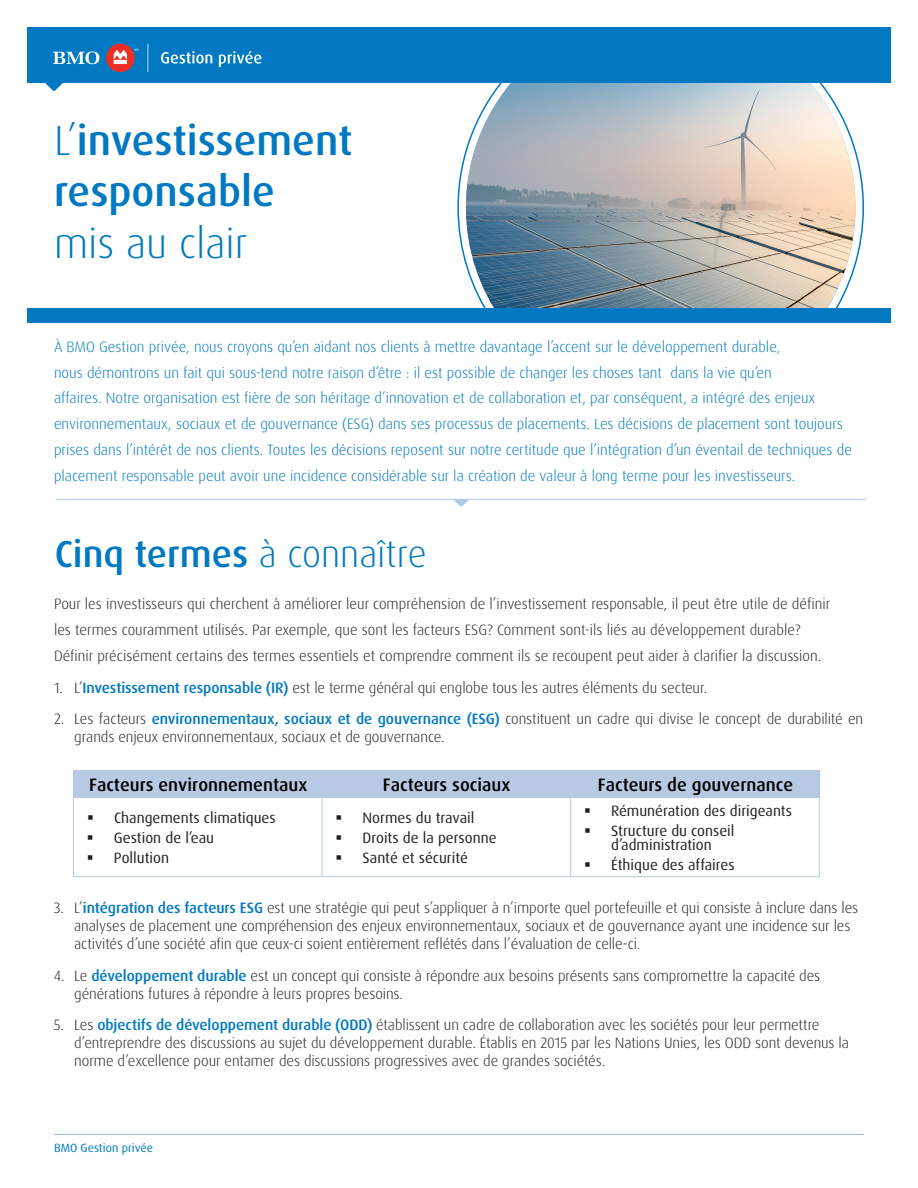
<style>
.page{position:relative;width:918px;height:1188px;background:#fff}
.page>*{position:absolute;margin:0;border:0;box-sizing:border-box;transform-origin:0 0}
.t1{font:500 42px/51.4px "Dax Pro";color:#0079c2}
.t2{font:500 37.5px "Dax Pro";color:#0079c2}
.t3{font:500 18px "Dax Pro";color:#000}
.t4{font:300 15px/18px "Dax Pro";letter-spacing:-.005em;color:#231f20}
.t5{font:300 15px/25.8px "Dax Pro";color:#0079c2}
.t6{font:15px/13.5px "Dax Pro";color:#231f20}
.t7{font:12px "Dax Pro";color:#0079c2}
.s1{font-weight:300}
.s2{font-weight:500;color:#0079c2}
</style>
<div class="page">
<svg style="left:457px;top:148px;width:407px;height:119px"></svg>
<img style="left:466px;top:83px;width:389px;height:225px">
<div style="left:27px;top:27px;width:864px;height:56px;background:#0079c2"></div>
<svg style="left:45px;top:83px;width:18px;height:8px"></svg>
<div style="left:27px;top:308px;width:864px;height:14px;background:#0079c2"></div>
<div style="left:106px;top:44px;width:29px;height:28px;background:#ee2e22;border-radius:50%"></div>
<svg style="left:114px;top:50px;width:13px;height:14px"></svg>
<svg style="left:161px;top:51px;width:51px;height:13px"></svg>
<svg style="left:219px;top:51px;width:42px;height:16px"></svg>
<svg style="left:148px;top:44px;width:1px;height:28px"></svg>
<svg style="left:53px;top:51px;width:46px;height:13px"></svg>
<hr style="left:54px;top:1134px;width:810px;height:1px;background:#94b9e1">
<hr style="left:56px;top:499px;width:810px;height:1px;background:#adc8e8">
<svg style="left:453px;top:500px;width:16px;height:6px"></svg>
<div style="left:74px;top:770px;width:248px;height:27px;background:#b8cae3"></div>
<div style="left:322px;top:770px;width:249px;height:27px;background:#b8cae3"></div>
<div style="left:571px;top:770px;width:248px;height:27px;background:#b8cae3"></div>
<svg style="left:73px;top:770px;width:1px;height:27px"></svg>
<svg style="left:819px;top:770px;width:1px;height:27px"></svg>
<hr style="left:819px;top:797px;width:1px;height:79px;background:#adc7e7">
<hr style="left:73px;top:797px;width:1px;height:79px;background:#b8cae3">
<hr style="left:322px;top:797px;width:1px;height:79px;background:#b8cae3">
<hr style="left:570px;top:797px;width:1px;height:79px;background:#b8cae3">
<hr style="left:73px;top:876px;width:249px;height:1px;background:#b8cae3">
<hr style="left:322px;top:876px;width:249px;height:1px;background:#b8cae3">
<hr style="left:571px;top:876px;width:249px;height:1px;background:#b8cae3">
<p class="t1" style="left:54px;top:114px;width:300px"><span class="s1">L’</span>investissement responsable<br><span class="s1">mis au clair</span></p>
<p class="t5" style="left:54px;top:334px;width:800px">À BMO Gestion privée, nous croyons qu’en aidant nos clients à mettre davantage l’accent sur le développement durable,<br>nous démontrons un fait qui sous-tend notre raison d’être : il est possible de changer les choses tant dans la vie qu’en<br>affaires. Notre organisation est fière de son héritage d’innovation et de collaboration et, par conséquent, a intégré des enjeux environnementaux, sociaux et de gouvernance (ESG) dans ses processus de placements. Les décisions de placement sont toujours prises dans l’intérêt de nos clients. Toutes les décisions reposent sur notre certitude que l’intégration d’un éventail de techniques de placement responsable peut avoir une incidence considérable sur la création de valeur à long terme pour les investisseurs.</p>
<h1 class="t2" style="left:55px;top:529px;width:373px">Cinq termes <span class="s1">à connaître</span></h1>
<p class="t4" style="left:54px;top:591px;width:778px;line-height:25.8px">Pour les investisseurs qui cherchent à améliorer leur compréhension de l’investissement responsable, il peut être utile de définir les termes couramment utilisés. Par exemple, que sont les facteurs ESG? Comment sont-ils liés au développement durable?<br>Définir précisément certains des termes essentiels et comprendre comment ils se recoupent peut aider à clarifier la discussion.</p>
<p class="t4" style="left:54px;top:678px;width:655px">1. L’<span class="s2">Investissement responsable (IR)</span> est le terme général qui englobe tous les autres éléments du secteur.</p>
<p class="t4" style="left:74px;top:710px;width:791px;text-indent:-20px">2. Les facteurs <span class="s2">environnementaux, sociaux et de gouvernance (ESG)</span> constituent un cadre qui divise le concept de durabilité en grands enjeux environnementaux, sociaux et de gouvernance.</p>
<p class="t3" style="left:89px;top:773px;width:220px">Facteurs environnementaux</p>
<p class="t3" style="left:383px;top:773px;width:129px">Facteurs sociaux</p>
<p class="t3" style="left:598px;top:773px;width:197px">Facteurs de gouvernance</p>
<p class="t6" style="left:114px;top:811px;width:163px">Changements climatiques</p>
<p class="t6" style="left:114px;top:831px;width:102px">Gestion de l’eau</p>
<p class="t6" style="left:114px;top:851px;width:57px">Pollution</p>
<p class="t6" style="left:611px;top:804px;width:182px">Rémunération des dirigeants</p>
<p class="t6" style="left:611px;top:824px;width:125px">Structure du conseil d’administration</p>
<p class="t6" style="left:611px;top:858px;width:125px">Éthique des affaires</p>
<p class="t4" style="left:74px;top:899px;width:786px;text-indent:-20px">3. L’<span class="s2">intégration des facteurs ESG</span> est une stratégie qui peut s’appliquer à n’importe quel portefeuille et qui consiste à inclure dans les analyses de placement une compréhension des enjeux environnementaux, sociaux et de gouvernance ayant une incidence sur les activités d’une société afin que ceux-ci soient entièrement reflétés dans l’évaluation de celle-ci.</p>
<p class="t4" style="left:74px;top:967px;width:748px;text-indent:-20px">4. Le <span class="s2">développement durable</span> est un concept qui consiste à répondre aux besoins présents sans compromettre la capacité des générations futures à répondre à leurs propres besoins.</p>
<p class="t4" style="left:74px;top:1016px;width:776px;text-indent:-20px">5. Les <span class="s2">objectifs de développement durable (ODD)</span> établissent un cadre de collaboration avec les sociétés pour leur permettre d’entreprendre des discussions au sujet du développement durable. Établis en 2015 par les Nations Unies, les ODD sont devenus la norme d’excellence pour entamer des discussions progressives avec de grandes sociétés.</p>
<p class="t6" style="left:363px;top:811px;width:113px">Normes du travail</p>
<p class="t6" style="left:363px;top:831px;width:136px">Droits de la personne</p>
<p class="t6" style="left:363px;top:851px;width:107px">Santé et sécurité</p>
<p class="t7" style="left:54px;top:1140px;width:101px">BMO Gestion privée</p>
</div>
